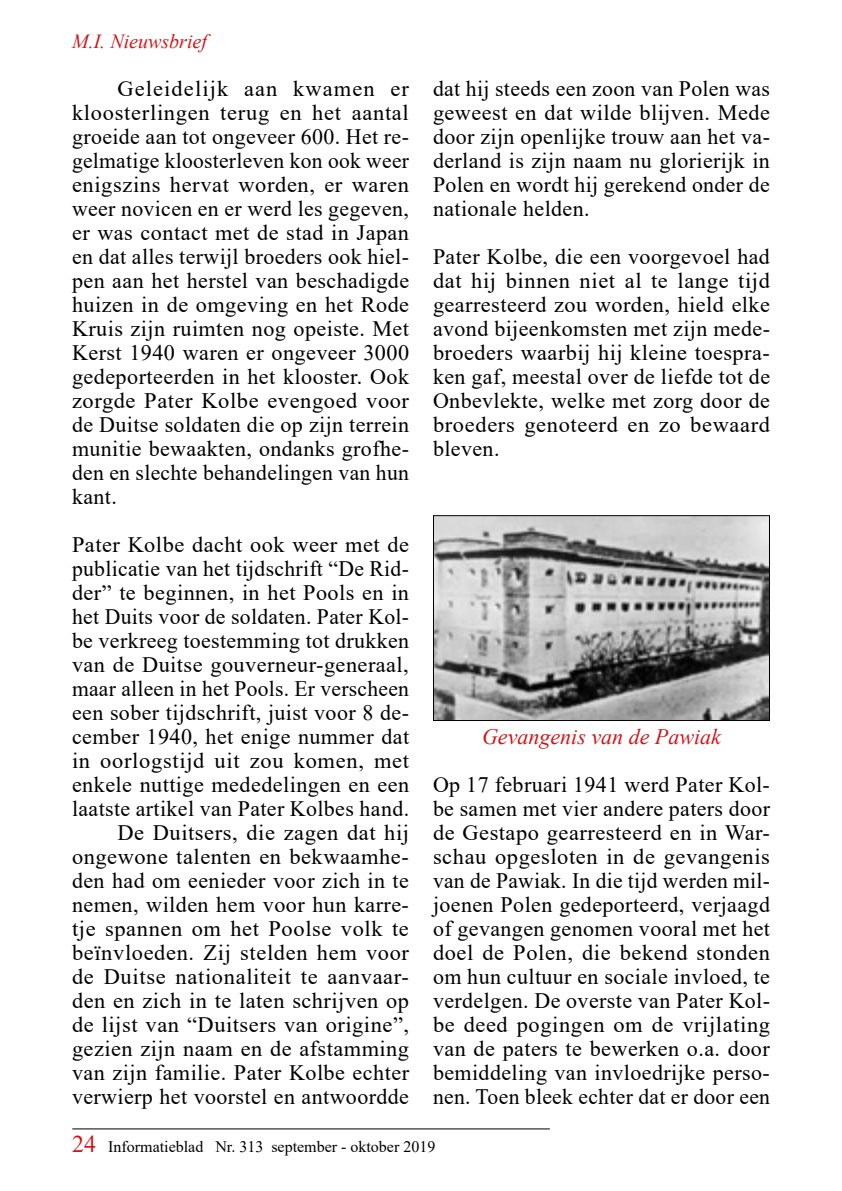
<style>
.page{position:relative;width:842px;height:1191px;background:#fff}
.page>*{position:absolute;margin:0;border:0;box-sizing:border-box;transform-origin:0 0}
.t1{font:22px/24px "Times New Roman";letter-spacing:.02em;color:#000;text-align:justify}
.t2{font:italic 22px "Times New Roman";color:#cd171a}
.t3{font:italic 20px "Times New Roman";color:#cd171a}
.t4{font:16px "Times New Roman";color:#000}
.s1{font-size:24px;color:#cd171a}
</style>
<div class="page">
<hr style="left:72px;top:1128px;width:478px;height:1px;background:#000">
<img style="left:435px;top:517px;width:333px;height:202px">
<div style="left:433px;top:515px;width:337px;height:206px;border:1px solid #000"></div>
<p class="t3" style="left:72px;top:27px;width:137px">M.I. Nieuwsbrief</p>
<p class="t1" style="left:72px;top:76px;width:339px;text-indent:45px">Geleidelijk aan kwamen er kloosterlingen terug en het aantal groeide aan tot ongeveer 600. Het re&shy;gelmatige kloosterleven kon ook weer enigszins hervat worden, er waren weer novicen en er werd les gegeven, er was contact met de stad in Japan en dat alles terwijl broeders ook hiel&shy;pen aan het herstel van beschadigde huizen in de omgeving en het Rode Kruis zijn ruimten nog opeiste. Met Kerst 1940 waren er ongeveer 3000 gedeporteerden in het klooster. Ook zorgde Pater Kolbe evengoed voor de Duitse soldaten die op zijn terrein munitie bewaakten, ondanks grofhe&shy;den en slechte behandelingen van hun kant.</p>
<p class="t1" style="left:72px;top:532px;width:339px;text-align:right">Pater Kolbe dacht ook weer met de publicatie van het tijdschrift “De Rid&shy;der” te beginnen, in het Pools en in het Duits voor de soldaten. Pater Kol&shy;be verkreeg toestemming tot drukken van de Duitse gouverneur-generaal, maar alleen in het Pools. Er verscheen een sober tijdschrift, juist voor 8 de&shy;cember 1940, het enige nummer dat in oorlogstijd uit zou komen, met enkele nuttige mededelingen en een laatste artikel van Pater Kolbes hand.<br>De Duitsers, die zagen dat hij ongewone talenten en bekwaamhe&shy;den had om eenieder voor zich in te nemen, wilden hem voor hun karre&shy;tje spannen om het Poolse volk te beïnvloeden. Zij stelden hem voor de Duitse nationaliteit te aanvaar&shy;den en zich in te laten schrijven op de lijst van “Duitsers van origine”, gezien zijn naam en de afstamming van zijn familie. Pater Kolbe echter verwierp het voorstel en antwoordde</p>
<p class="t1" style="left:433px;top:76px;width:338px">dat hij steeds een zoon van Polen was geweest en dat wilde blijven. Mede door zijn openlijke trouw aan het va&shy;derland is zijn naam nu glorierijk in Polen en wordt hij gerekend onder de nationale helden.</p>
<p class="t1" style="left:433px;top:244px;width:339px">Pater Kolbe, die een voorgevoel had dat hij binnen niet al te lange tijd gearresteerd zou worden, hield elke avond bijeenkomsten met zijn mede&shy;broeders waarbij hij kleine toespra&shy;ken gaf, meestal over de liefde tot de Onbevlekte, welke met zorg door de broeders genoteerd en zo bewaard bleven.</p>
<p class="t2" style="left:482px;top:721px;width:240px">Gevangenis van de Pawiak</p>
<p class="t1" style="left:433px;top:772px;width:339px">Op 17 februari 1941 werd Pater Kol&shy;be samen met vier andere paters door de Gestapo gearresteerd en in War&shy;schau opgesloten in de gevangenis van de Pawiak. In die tijd werden mil&shy;joenen Polen gedeporteerd, verjaagd of gevangen genomen vooral met het doel de Polen, die bekend stonden om hun cultuur en sociale invloed, te verdelgen. De overste van Pater Kol&shy;be deed pogingen om de vrijlating van de paters te bewerken o.a. door bemiddeling van invloedrijke perso&shy;nen. Toen bleek echter dat er door een</p>
<p class="t4" style="left:72px;top:1134px;width:365px"><span class="s1">24</span> Informatieblad Nr. 313 september - oktober 2019</p>
</div>
